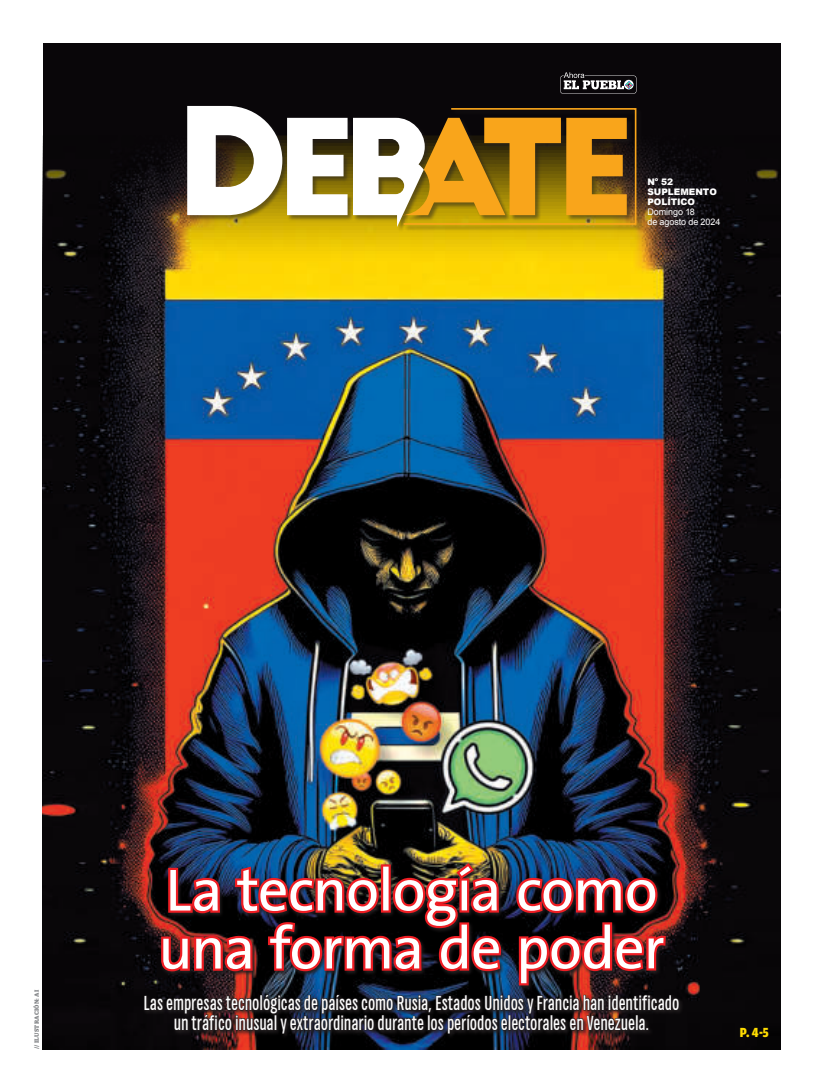
<style>
.page{position:relative;width:823px;height:1092px;background:#fff}
.page>*{position:absolute;margin:0;border:0;box-sizing:border-box;transform-origin:0 0}
.t1{font:60px/58px "The Sans";letter-spacing:-.015em;color:#fff}
.t2{font:20px/20px "Chartwell Bars";letter-spacing:-.005em;color:#fff;text-align:center}
.t3{font:900 14px "Amplitude Cond";color:#ffdc01}
.t4{font:9px/10px "Arial";letter-spacing:-.01em;color:#fff}
.t5{font:900 9px/10px "Arial";letter-spacing:-.005em;color:#fff}
.t6{font:700 6px "Guardian Egyptian";letter-spacing:.04em;color:#808285}
</style>
<div class="page">
<div style="left:43px;top:43px;width:737px;height:1006px;background:#090609"></div>
<img style="left:42px;top:136px;width:738px;height:913px">
<svg style="left:560px;top:72px;width:76px;height:22px"></svg>
<svg style="left:144px;top:993px;width:535px;height:49px"></svg>
<div style="left:187px;top:106px;width:455px;height:126px;background:#231f20;opacity:.5"></div>
<svg style="left:187px;top:106px;width:160px;height:109px;background:#c7c3b6"></svg>
<svg style="left:353px;top:107px;width:284px;height:120px;background:#b48c3a"></svg>
<img style="left:160px;top:862px;width:510px;height:128px">
<img style="left:159px;top:859px;width:344px;height:114px">
<img style="left:513px;top:875px;width:155px;height:112px">
<p class="t5" style="left:647px;top:176px;width:71px">N<sup>o</sup> 52<br>SUPLEMENTO<br>POLÍTICO</p>
<p class="t4" style="left:647px;top:207px;width:74px">Domingo 18<br>de agosto de 2024</p>
<p class="t6" style="left:33px;top:1048px;width:60px;rotate:-90deg">// ILUSTRACIÓN: AI</p>
<h1 class="t1" style="left:158px;top:867px;width:508px">La tecnología como una forma de poder</h1>
<p class="t2" style="left:143px;top:992px;width:537px">Las empresas tecnológicas de países como Rusia, Estados Unidos y Francia han identi昀椀cado un trá昀椀co inusual y extraordinario durante los períodos electorales en Venezuela.</p>
<p class="t3" style="left:739px;top:1023px;width:30px">P. 4-5</p>
</div>
